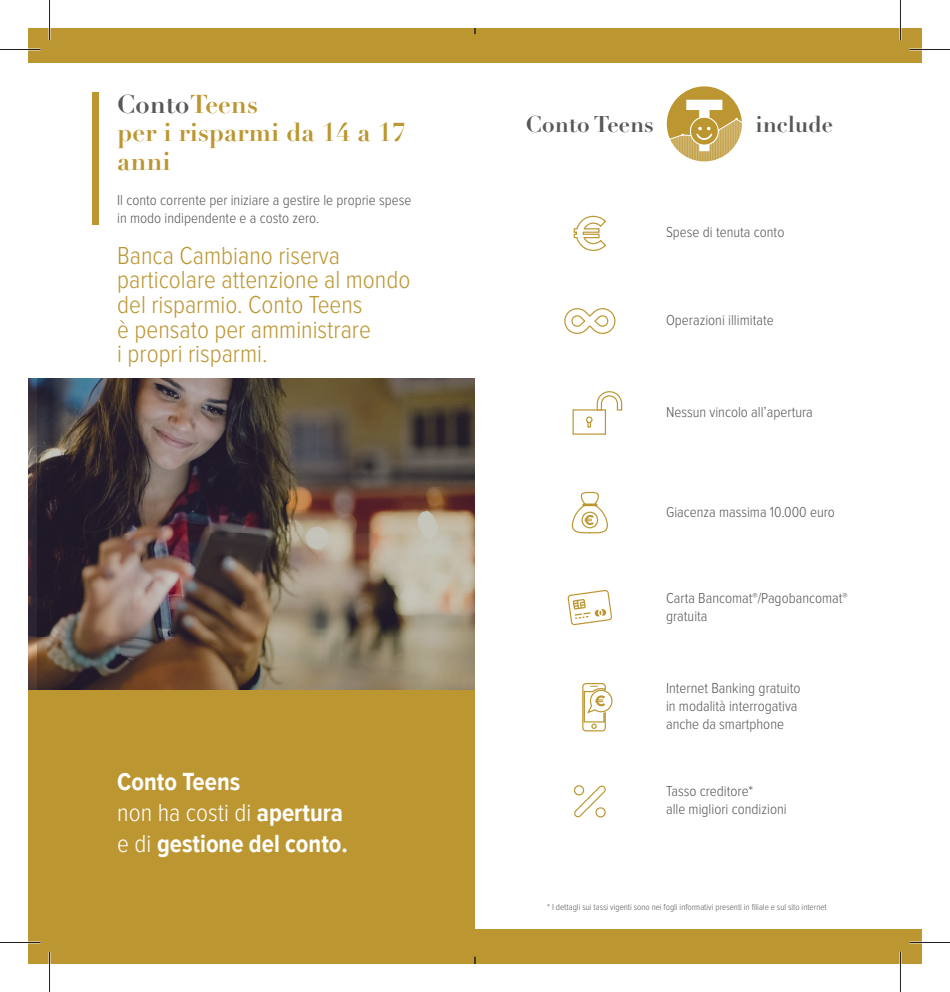
<style>
.page{position:relative;width:950px;height:992px;background:#fff}
.page>*{position:absolute;margin:0;border:0;box-sizing:border-box;transform-origin:0 0}
.t1{font:300 25.5px/24.6px "Proxima Nova Cond";color:#bc9631}
.t2{font:700 25.5px/30.6px "Proxima Nova Cond";color:#fff}
.t3{font:700 25.5px/28.2px "Didot LT Std";color:#bc9631}
.t4{font:700 22.5px "Didot LT Std";color:#57585a}
.t5{font:300 15px/18px "Proxima Nova Cond";color:#57585a}
.t6{font:300 9px "Proxima Nova Cond";color:#57585a}
.s1{color:#57585a}
.s2{font-weight:300}
</style>
<div class="page">
<div style="left:28px;top:28px;width:893px;height:34px;background:#bc9631"></div>
<div style="left:50px;top:930px;width:871px;height:34px;background:#bc9631"></div>
<div style="left:28px;top:687px;width:447px;height:277px;background:#bc9631"></div>
<img style="left:28px;top:379px;width:447px;height:310px">
<div style="left:93px;top:92px;width:6px;height:132px;background:#bc9631"></div>
<svg style="left:573px;top:215px;width:34px;height:36px"></svg>
<svg style="left:564px;top:308px;width:52px;height:26px"></svg>
<svg style="left:582px;top:683px;width:31px;height:49px"></svg>
<svg style="left:572px;top:391px;width:50px;height:44px"></svg>
<svg style="left:571px;top:491px;width:37px;height:43px"></svg>
<svg style="left:567px;top:590px;width:45px;height:35px"></svg>
<svg style="left:666px;top:86px;width:76px;height:76px"></svg>
<svg style="left:666px;top:100px;width:76px;height:62px"></svg>
<svg style="left:574px;top:785px;width:32px;height:33px"></svg>
<hr style="left:0;top:941px;width:40px;height:2px;background:#fff">
<hr style="left:909px;top:941px;width:40px;height:2px;background:#fff">
<hr style="left:899px;top:0;width:2px;height:41px;background:#fff">
<hr style="left:899px;top:951px;width:2px;height:41px;background:#fff">
<hr style="left:0;top:49px;width:40px;height:1px;background:#231f20">
<hr style="left:909px;top:49px;width:40px;height:1px;background:#231f20">
<hr style="left:0;top:942px;width:40px;height:1px;background:#231f20">
<hr style="left:909px;top:942px;width:40px;height:1px;background:#231f20">
<hr style="left:49px;top:0;width:1px;height:41px;background:#231f20">
<hr style="left:49px;top:951px;width:1px;height:41px;background:#231f20">
<hr style="left:900px;top:0;width:1px;height:41px;background:#231f20">
<hr style="left:900px;top:951px;width:1px;height:41px;background:#231f20">
<h1 class="t3" style="left:117px;top:91px;width:290px"><span class="s1">Conto</span>Teens<br>per i risparmi da 14 a 17 anni</h1>
<p class="t5" style="left:117px;top:191px;width:295px">Il conto corrente per iniziare a gestire le proprie spese in modo indipendente e a costo zero.</p>
<h1 class="t1" style="left:117px;top:244px;width:294px">Banca Cambiano riserva particolare attenzione al mondo del risparmio. Conto Teens<br>è pensato per amministrare<br>i propri risparmi.</h1>
<h1 class="t2" style="left:117px;top:767px;width:232px">Conto Teens<br><span class="s2">non ha costi di</span> apertura <span class="s2">e di</span> gestione del conto.</h1>
<h2 class="t4" style="left:526px;top:110px;width:129px">Conto Teens</h2>
<h2 class="t4" style="left:755px;top:110px;width:79px">include</h2>
<p class="t5" style="left:666px;top:224px;width:120px">Spese di tenuta conto</p>
<p class="t5" style="left:666px;top:312px;width:109px">Operazioni illimitate</p>
<p class="t5" style="left:666px;top:404px;width:148px">Nessun vincolo all’apertura</p>
<p class="t5" style="left:666px;top:503px;width:170px">Giacenza massima 10.000 euro</p>
<p class="t5" style="left:666px;top:589px;width:183px">Carta Bancomat<sup>®</sup>/Pagobancomat<sup>® </sup>gratuita</p>
<p class="t5" style="left:666px;top:680px;width:136px">Internet Banking gratuito in modalità interrogativa anche da smartphone</p>
<p class="t5" style="left:666px;top:783px;width:122px">Tasso creditore*<br>alle migliori condizioni</p>
<p class="t6" style="left:547px;top:903px;width:281px">* I dettagli sui tassi vigenti sono nei fogli informativi presenti in filiale e sul sito internet</p>
</div>
